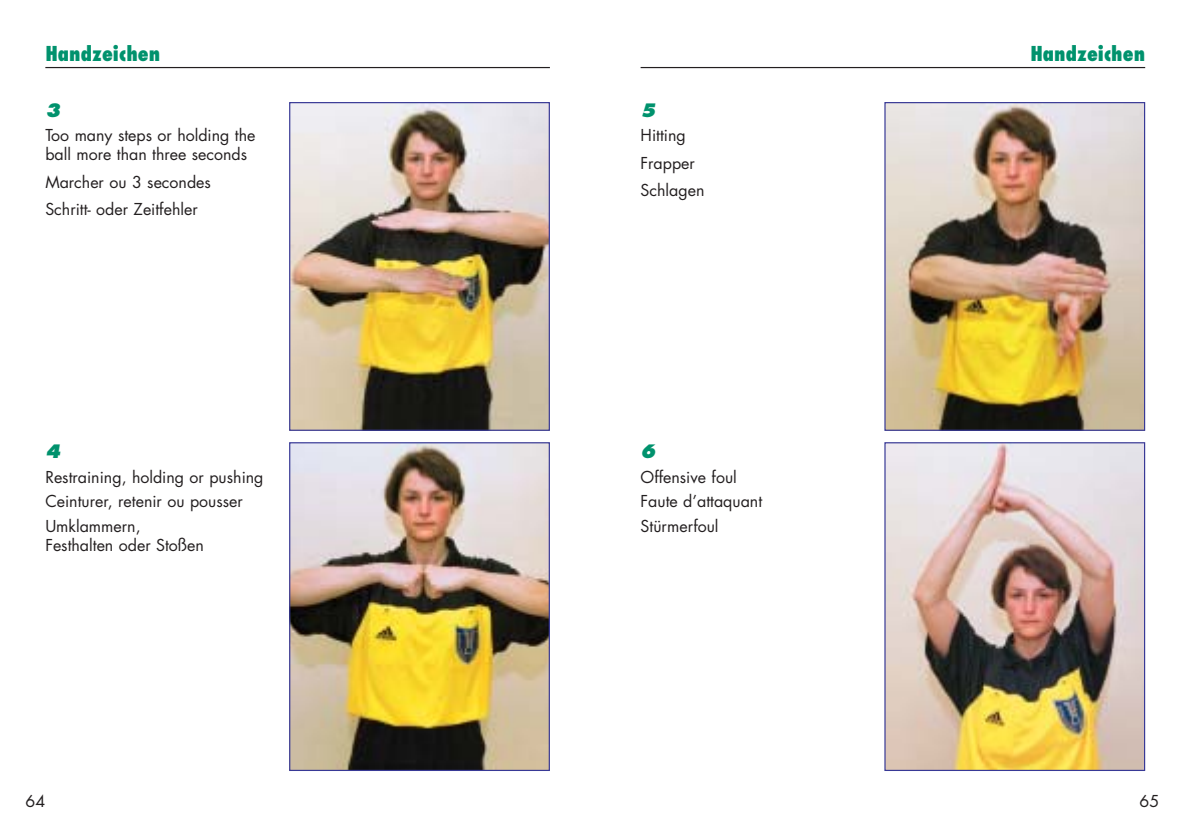
<style>
.page{position:relative;width:1190px;height:838px;background:#fff}
.page>*{position:absolute;margin:0;border:0;box-sizing:border-box;transform-origin:0 0}
.t1{font:800 condensed 20px "Futura";color:#00926d}
.t2{font:italic 800 18px "Futura";color:#00926d}
.t3{font:16px/24.6px "Futura";color:#231f20}
</style>
<div class="page">
<img style="left:886px;top:104px;width:257px;height:325px">
<div style="left:884px;top:102px;width:261px;height:329px;border:1px solid #383996"></div>
<img style="left:886px;top:444px;width:257px;height:325px">
<div style="left:884px;top:442px;width:261px;height:329px;border:1px solid #383996"></div>
<img style="left:291px;top:104px;width:257px;height:325px">
<div style="left:289px;top:102px;width:261px;height:329px;border:1px solid #383996"></div>
<img style="left:291px;top:444px;width:257px;height:325px">
<div style="left:289px;top:442px;width:261px;height:329px;border:1px solid #383996"></div>
<hr style="left:45px;top:67px;width:505px;height:1px;background:#231f20">
<hr style="left:641px;top:67px;width:504px;height:1px;background:#231f20">
<p class="t1" style="left:45px;top:45px;width:116px">Handzeichen</p>
<p class="t1" style="left:1030px;top:45px;width:116px">Handzeichen</p>
<p class="t2" style="left:45px;top:102px;width:16px">3</p>
<p class="t3" style="left:45px;top:127px;width:212px;line-height:19px">Too many steps or holding the ball more than three seconds</p>
<p class="t3" style="left:45px;top:169px;width:167px;line-height:27.6px">Marcher ou 3 secondes<br>Schritt- oder Zeitfehler</p>
<p class="t2" style="left:45px;top:443px;width:16px">4</p>
<p class="t3" style="left:45px;top:466px;width:220px">Restraining, holding or pushing<br>Ceinturer, retenir ou pousser<br>Umklammern,</p>
<p class="t3" style="left:45px;top:534px;width:160px">Festhalten oder Stoßen</p>
<p class="t2" style="left:641px;top:102px;width:16px">5</p>
<p class="t3" style="left:641px;top:123px;width:65px;line-height:27.6px">Hitting<br>Frapper<br>Schlagen</p>
<p class="t2" style="left:641px;top:443px;width:16px">6</p>
<p class="t3" style="left:641px;top:466px;width:123px">Offensive foul<br>Faute d’attaquant<br>Stürmerfoul</p>
<p class="t3" style="left:26px;top:790px;width:21px">64</p>
<p class="t3" style="left:1140px;top:790px;width:21px">65</p>
</div>
